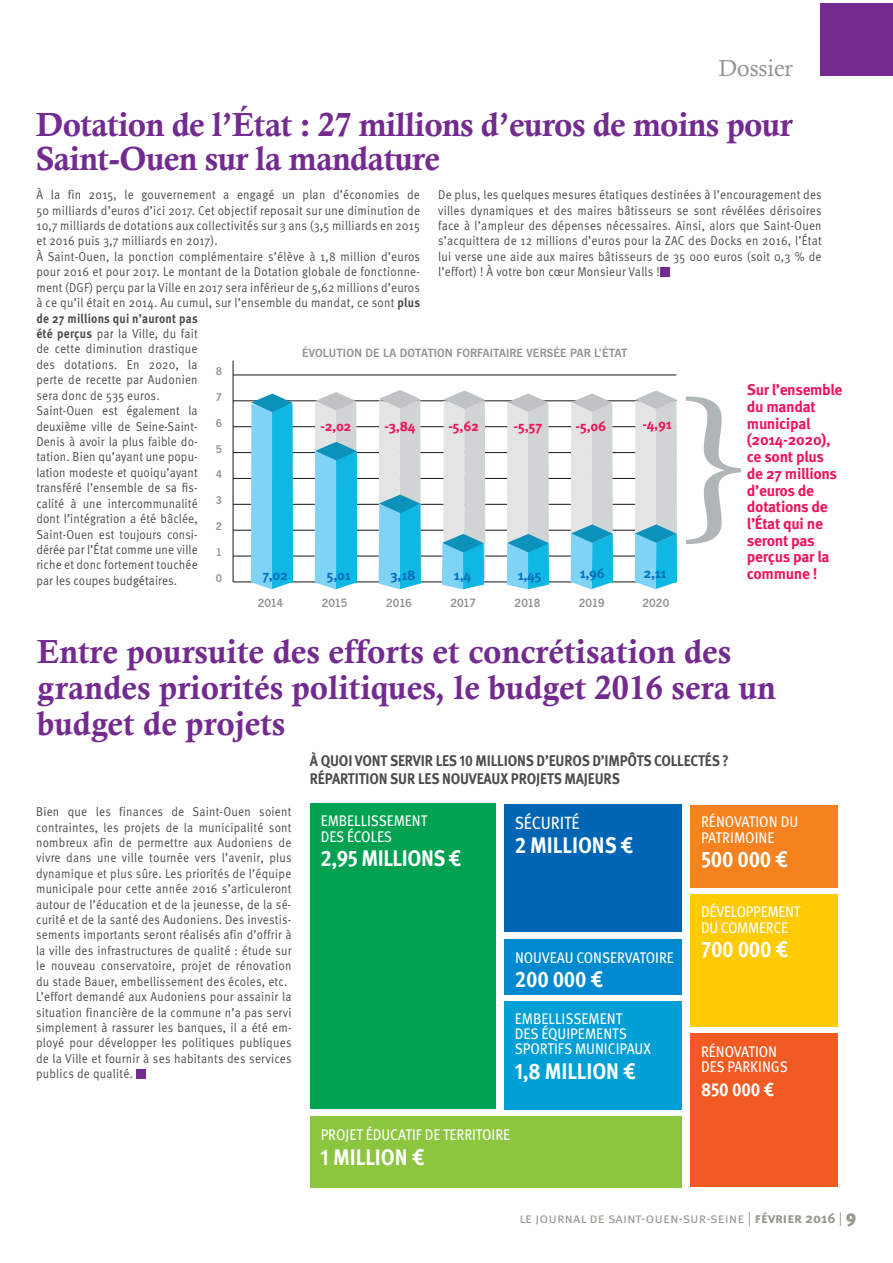
<style>
.page{position:relative;width:893px;height:1263px;background:#fff}
.page>*{position:absolute;margin:0;border:0;box-sizing:border-box;transform-origin:0 0}
.t1{font:33.45px/36px "Calis MT Bol";color:#732b90}
.t2{font:33.45px/33.5px "Calis MT Bol";letter-spacing:-.02em;color:#732b90}
.t3{font:23.1px "Calisto";color:#94968d}
.t4{font:700 22.5px "Meta OT";letter-spacing:-.015em;color:#fff;scale:.9 1}
.t5{font:700 18.75px "Meta OT";letter-spacing:-.015em;color:#fff;scale:.9 1}
.t6{font:17.7px "Meta OT";letter-spacing:-.005em;color:#fff;scale:.9 1}
.t7{font:15.45px/15.5px "Meta OT";letter-spacing:-.005em;color:#fff;scale:.9 1}
.t8{font:700 15.45px/16.6px "Meta OT";letter-spacing:-.02em;color:#ed145a}
.t9{font:700 15.45px/18px "Meta OT";letter-spacing:-.01em;color:#4c4c4e;scale:.9 1}
.t10{font:14.1px "Meta OT Norm";color:#96978d}
.t11{font:700 13.95px "Meta OT";letter-spacing:-.02em;color:#ed145a}
.t12{font:700 13.95px "Meta OT";letter-spacing:-.02em;color:#0071bc}
.t13{font:12.9px/15.5px "Meta OT Norm";letter-spacing:.02em;color:#4c4c4e;scale:.9 1}
.t14{font:700 12.9px "Meta OT";letter-spacing:.02em;color:#4c4c4e;scale:.9 1}
.t15{font:600 12.45px "News Got T";letter-spacing:.01em;color:#929494}
.t16{font:600 11.7px "News Got T";color:#929494}
.s1{font-family:"Meta OT";font-weight:700}
.s2{font-family:"Meta OT";font-weight:900;font-size:18px}
</style>
<div class="page">
<div style="left:820px;top:3px;width:73px;height:73px;background:#732b90"></div>
<div style="left:136px;top:1069px;width:9px;height:9px;background:#732b90"></div>
<div style="left:660px;top:267px;width:9px;height:9px;background:#732b90"></div>
<div style="left:310px;top:804px;width:185px;height:305px;background:#00a251"></div>
<div style="left:504px;top:1001px;width:177px;height:108px;background:#009fd6"></div>
<div style="left:310px;top:1116px;width:371px;height:71px;background:#8cc63f"></div>
<div style="left:504px;top:939px;width:178px;height:55px;background:#0089cf"></div>
<div style="left:690px;top:895px;width:148px;height:132px;background:#ffcb04"></div>
<div style="left:504px;top:805px;width:177px;height:127px;background:#0066b3"></div>
<div style="left:690px;top:1034px;width:148px;height:153px;background:#f15a22"></div>
<hr style="left:233px;top:582px;width:443px;height:1px;background:#121617">
<hr style="left:233px;top:361px;width:1px;height:221px;background:#121617">
<hr style="left:233px;top:556px;width:443px;height:1px;background:#121617">
<hr style="left:233px;top:530px;width:443px;height:1px;background:#121617">
<hr style="left:233px;top:504px;width:443px;height:1px;background:#121617">
<hr style="left:233px;top:478px;width:443px;height:1px;background:#121617">
<hr style="left:233px;top:452px;width:443px;height:1px;background:#121617">
<hr style="left:233px;top:426px;width:443px;height:1px;background:#121617">
<hr style="left:233px;top:401px;width:443px;height:1px;background:#121617">
<hr style="left:233px;top:375px;width:443px;height:1px;background:#121617">
<svg style="left:251px;top:394px;width:42px;height:195px;background:#4fc5ea"></svg>
<svg style="left:315px;top:392px;width:42px;height:197px;background:#72cae5"></svg>
<svg style="left:379px;top:390px;width:42px;height:199px;background:#98d0e1"></svg>
<svg style="left:442px;top:390px;width:43px;height:199px;background:#b5d5de"></svg>
<svg style="left:571px;top:393px;width:42px;height:196px;background:#aed3de"></svg>
<svg style="left:507px;top:393px;width:42px;height:196px;background:#b4d4dd"></svg>
<svg style="left:635px;top:390px;width:42px;height:199px;background:#afd3df"></svg>
<svg style="left:686px;top:396px;width:55px;height:148px"></svg>
<div style="left:690px;top:805px;width:148px;height:82px;background:#f5821f"></div>
<h2 class="t3" style="left:718px;top:54px;width:76px">Dossier</h2>
<h1 class="t2" style="left:36px;top:112px;width:758px">Dotation de l’État : 27 millions d’euros de moins pour<br>Saint-Ouen sur la mandature</h1>
<p class="t13" style="left:36px;top:188px;width:428px">À la fin 2015, le gouvernement a engagé un plan d’économies de 50 milliards d’euros d’ici 2017. Cet objectif reposait sur une diminution de 10,7 milliards de dotations aux collectivités sur 3 ans (3,5 milliards en 2015 et 2016 puis 3,7 milliards en 2017).<br>À Saint-Ouen, la ponction complémentaire s’élève à 1,8 million d’euros pour 2016 et pour 2017. Le montant de la Dotation globale de fonctionne&shy;ment (DGF) perçu par la Ville en 2017 sera inférieur de 5,62 millions d’euros à ce qu’il était en 2014. Au cumul, sur l’ensemble du mandat, ce sont <span class="s1">plus</span></p>
<p class="t14" style="left:36px;top:313px;width:181px">de 27 millions qui n’auront pas</p>
<p class="t13" style="left:36px;top:327px;width:181px"><span class="s1">été perçus</span> par la Ville, du fait de cette diminution drastique des dotations. En 2020, la perte de recette par Audonien sera donc de 535 euros.<br>Saint-Ouen est également la deuxième ville de Seine-Saint-<br>Denis à avoir la plus faible do&shy;tation. Bien qu’ayant une popu&shy;lation modeste et quoiqu’ayant transféré l’ensemble de sa fis&shy;calité à une intercommunalité dont l’intégration a été bâclée,<br>Saint-Ouen est toujours consi&shy;dérée par l’État comme une ville riche et donc fortement touchée par les coupes budgétaires.</p>
<p class="t13" style="left:438px;top:188px;width:428px;text-align:justify">De plus, les quelques mesures étatiques destinées à l’encouragement des villes dynamiques et des maires bâtisseurs se sont révélées dérisoires face à l’ampleur des dépenses nécessaires. Ainsi, alors que Saint-Ouen s’acquittera de 12 millions d’euros pour la ZAC des Docks en 2016, l’État lui verse une aide aux maires bâtisseurs de 35 000 euros (soit 0,3 % de l’effort) ! À votre bon cœur Monsieur Valls !</p>
<p class="t15" style="left:302px;top:349px;width:327px">ÉVOLUTION DE LA DOTATION FORFAITAIRE VERSÉE PAR L’ÉTAT</p>
<p class="t16" style="left:216px;top:367px;width:8px">8</p>
<p class="t8" style="left:747px;top:383px;width:97px">Sur l’ensemble du mandat municipal (2014-2020), ce sont plus de 27 millions d’euros de dotations de l’État qui ne seront pas perçus par la commune !</p>
<p class="t16" style="left:216px;top:393px;width:8px">7</p>
<p class="t16" style="left:216px;top:419px;width:8px">6</p>
<p class="t11" style="left:320px;top:421px;width:33px">-2,02</p>
<p class="t11" style="left:384px;top:421px;width:33px">-3,84</p>
<p class="t11" style="left:448px;top:421px;width:32px">-5,62</p>
<p class="t11" style="left:513px;top:421px;width:30px">-5,57</p>
<p class="t11" style="left:575px;top:421px;width:32px">-5,06</p>
<p class="t11" style="left:642px;top:419px;width:31px">-4,91</p>
<p class="t16" style="left:216px;top:445px;width:8px">5</p>
<p class="t16" style="left:216px;top:471px;width:8px">4</p>
<p class="t16" style="left:216px;top:497px;width:8px">3</p>
<p class="t16" style="left:216px;top:522px;width:8px">2</p>
<p class="t16" style="left:216px;top:548px;width:8px">1</p>
<p class="t12" style="left:263px;top:570px;width:27px">7,02</p>
<p class="t12" style="left:326px;top:570px;width:26px">5,01</p>
<p class="t12" style="left:390px;top:570px;width:27px">3,18</p>
<p class="t12" style="left:454px;top:570px;width:19px">1,4</p>
<p class="t12" style="left:518px;top:570px;width:25px">1,45</p>
<p class="t12" style="left:580px;top:568px;width:27px">1,96</p>
<p class="t12" style="left:643px;top:568px;width:25px">2,11</p>
<p class="t16" style="left:216px;top:574px;width:8px">0</p>
<p class="t15" style="left:258px;top:598px;width:27px">2014</p>
<p class="t15" style="left:322px;top:598px;width:27px">2015</p>
<p class="t15" style="left:386px;top:598px;width:27px">2016</p>
<p class="t15" style="left:450px;top:598px;width:27px">2017</p>
<p class="t15" style="left:514px;top:598px;width:27px">2018</p>
<p class="t15" style="left:579px;top:598px;width:27px">2019</p>
<p class="t15" style="left:642px;top:598px;width:28px">2020</p>
<h1 class="t1" style="left:37px;top:638px;width:740px">Entre poursuite des efforts et concrétisation des grandes priorités politiques, le budget 2016 sera un budget de projets</h1>
<p class="t13" style="left:36px;top:805px;width:285px">Bien que les finances de Saint-Ouen soient contraintes, les projets de la municipalité sont nombreux afin de permettre aux Audoniens de vivre dans une ville tournée vers l’avenir, plus dynamique et plus sûre. Les priorités de l’équipe municipale pour cette année 2016 s’articuleront autour de l’éducation et de la jeunesse, de la sé&shy;curité et de la santé des Audoniens. Des investis&shy;sements importants seront réalisés afin d’offrir à la ville des infrastructures de qualité : étude sur le nouveau conservatoire, projet de rénovation du stade Bauer, embellissement des écoles, etc.<br>L’effort demandé aux Audoniens pour assainir la situation financière de la commune n’a pas servi simplement à rassurer les banques, il a été em&shy;ployé pour développer les politiques publiques de la Ville et fournir à ses habitants des services publics de qualité.</p>
<p class="t9" style="left:310px;top:753px;width:467px">À QUOI VONT SERVIR LES 10 MILLIONS D’EUROS D’IMPÔTS COLLECTÉS ?<br>RÉPARTITION SUR LES NOUVEAUX PROJETS MAJEURS</p>
<p class="t7" style="left:321px;top:813px;width:120px">EMBELLISSEMENT<br>DES ÉCOLES</p>
<h3 class="t4" style="left:321px;top:850px;width:158px">2,95 MILLIONS €</h3>
<h3 class="t6" style="left:515px;top:813px;width:74px">SÉCURITÉ</h3>
<h3 class="t4" style="left:515px;top:837px;width:133px">2 MILLIONS €</h3>
<p class="t7" style="left:515px;top:950px;width:178px">NOUVEAU CONSERVATOIRE</p>
<h3 class="t4" style="left:515px;top:971px;width:100px">200 000 €</h3>
<p class="t7" style="left:515px;top:1011px;width:153px">EMBELLISSEMENT<br>DES ÉQUIPEMENTS<br>SPORTIFS MUNICIPAUX</p>
<h3 class="t4" style="left:515px;top:1062px;width:136px">1,8 MILLION €</h3>
<p class="t7" style="left:321px;top:1127px;width:212px">PROJET ÉDUCATIF DE TERRITOIRE</p>
<h3 class="t4" style="left:321px;top:1148px;width:117px">1 MILLION €</h3>
<p class="t7" style="left:701px;top:814px;width:109px">RÉNOVATION DU<br>PATRIMOINE</p>
<h3 class="t4" style="left:701px;top:851px;width:98px">500 000 €</h3>
<p class="t7" style="left:701px;top:904px;width:112px">DÉVELOPPEMENT<br>DU COMMERCE</p>
<h3 class="t4" style="left:701px;top:941px;width:98px">700 000 €</h3>
<p class="t7" style="left:701px;top:1043px;width:98px">RÉNOVATION<br>DES PARKINGS</p>
<h3 class="t5" style="left:701px;top:1083px;width:83px">850 000 €</h3>
<p class="t10" style="left:519px;top:1213px;width:338px">le journal de saint-ouen-sur-seine | <span class="s1">février 2016</span> | <span class="s2">9</span></p>
</div>
